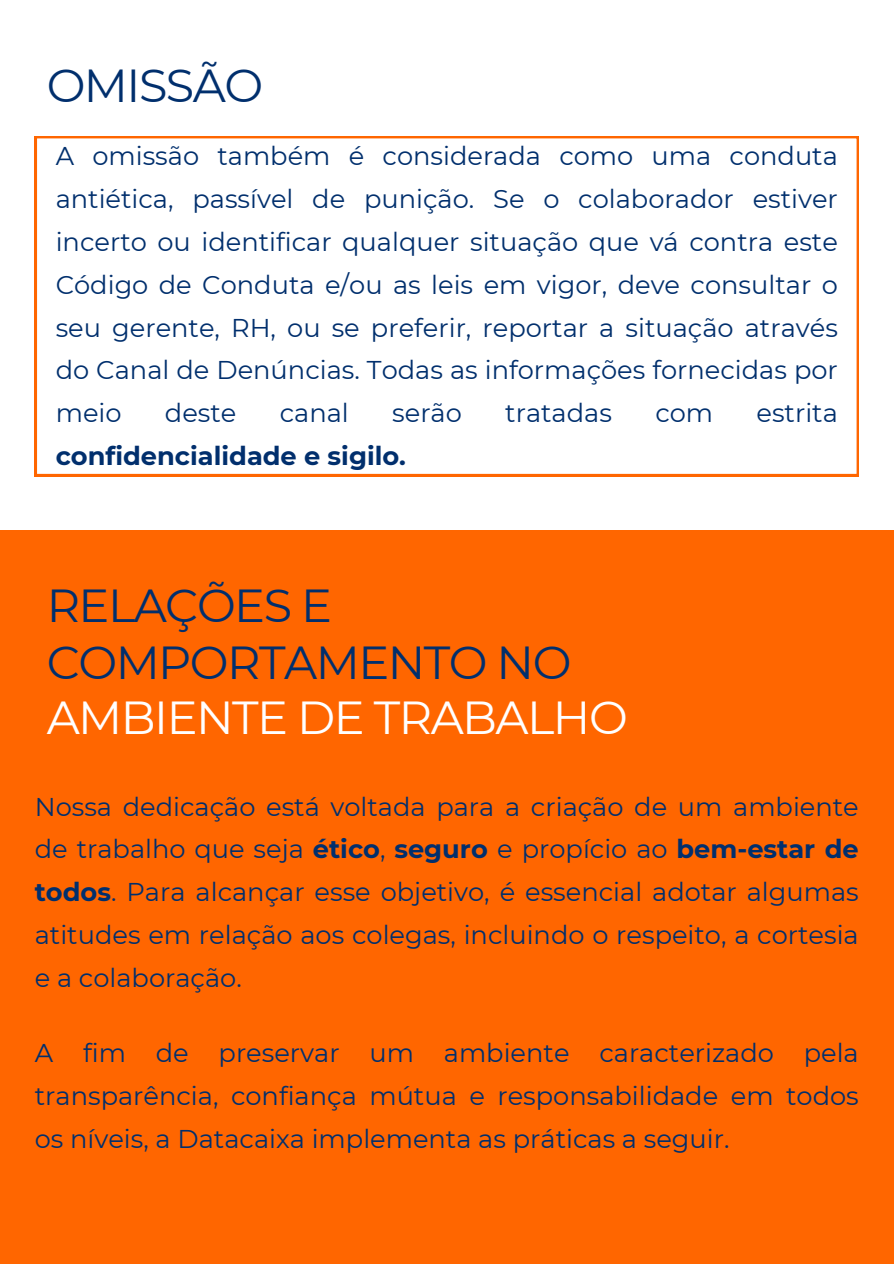
<style>
.page{position:relative;width:894px;height:1264px;background:#fff}
.page>*{position:absolute;margin:0;border:0;box-sizing:border-box;transform-origin:0 0}
.t1{font:46.2px/56.2px "Montserrat";letter-spacing:-.035em;color:#012f6d}
.t2{font:46.2px "Montserrat";letter-spacing:-.035em;color:#fff}
.t3{font:25.65px/42.8px "Montserrat";color:#012f6d;text-align:justify}
.t4{font:700 25.65px "Montserrat";color:#012f6d}
.s1{font-weight:700}
</style>
<div class="page">
<div style="left:0;top:530px;width:893px;height:733px;background:#f60"></div>
<svg style="left:35px;top:136px;width:823px;height:340px"></svg>
<h1 class="t1" style="left:47px;top:58px;width:218px">OMISSÃO</h1>
<p class="t3" style="left:56px;top:135px;width:783px">A omissão também é considerada como uma conduta antiética, passível de punição. Se o colaborador estiver incerto ou identificar qualquer situação que vá contra este Código de Conduta e/ou as leis em vigor, deve consultar o seu gerente, RH, ou se preferir, reportar a situação através do Canal de Denúncias. Todas as informações fornecidas por meio</p>
<p class="t3" style="left:165px;top:391px;width:73px">deste</p>
<p class="t3" style="left:280px;top:391px;width:71px">canal</p>
<p class="t3" style="left:392px;top:391px;width:71px">serão</p>
<p class="t3" style="left:505px;top:391px;width:108px">tratadas</p>
<p class="t3" style="left:655px;top:391px;width:59px">com</p>
<p class="t3" style="left:756px;top:391px;width:83px">estrita</p>
<p class="t4" style="left:56px;top:440px;width:352px">confidencialidade e sigilo.</p>
<h1 class="t1" style="left:47px;top:577px;width:526px">RELAÇÕES E<br>COMPORTAMENTO NO</h1>
<h1 class="t2" style="left:47px;top:689px;width:582px">AMBIENTE DE TRABALHO</h1>
<p class="t3" style="left:35px;top:785px;width:825px">Nossa dedicação está voltada para a criação de um ambiente de trabalho que seja <span class="s1">ético</span>, <span class="s1">seguro</span> e propício ao <span class="s1">bem-estar de todos</span>. Para alcançar esse objetivo, é essencial adotar algumas atitudes em relação aos colegas, incluindo o respeito, a cortesia e a colaboração.</p>
<p class="t3" style="left:35px;top:1031px;width:825px">A fim de preservar um ambiente caracterizado pela transparência, confiança mútua e responsabilidade em todos os níveis, a Datacaixa implementa as práticas a seguir.</p>
</div>
